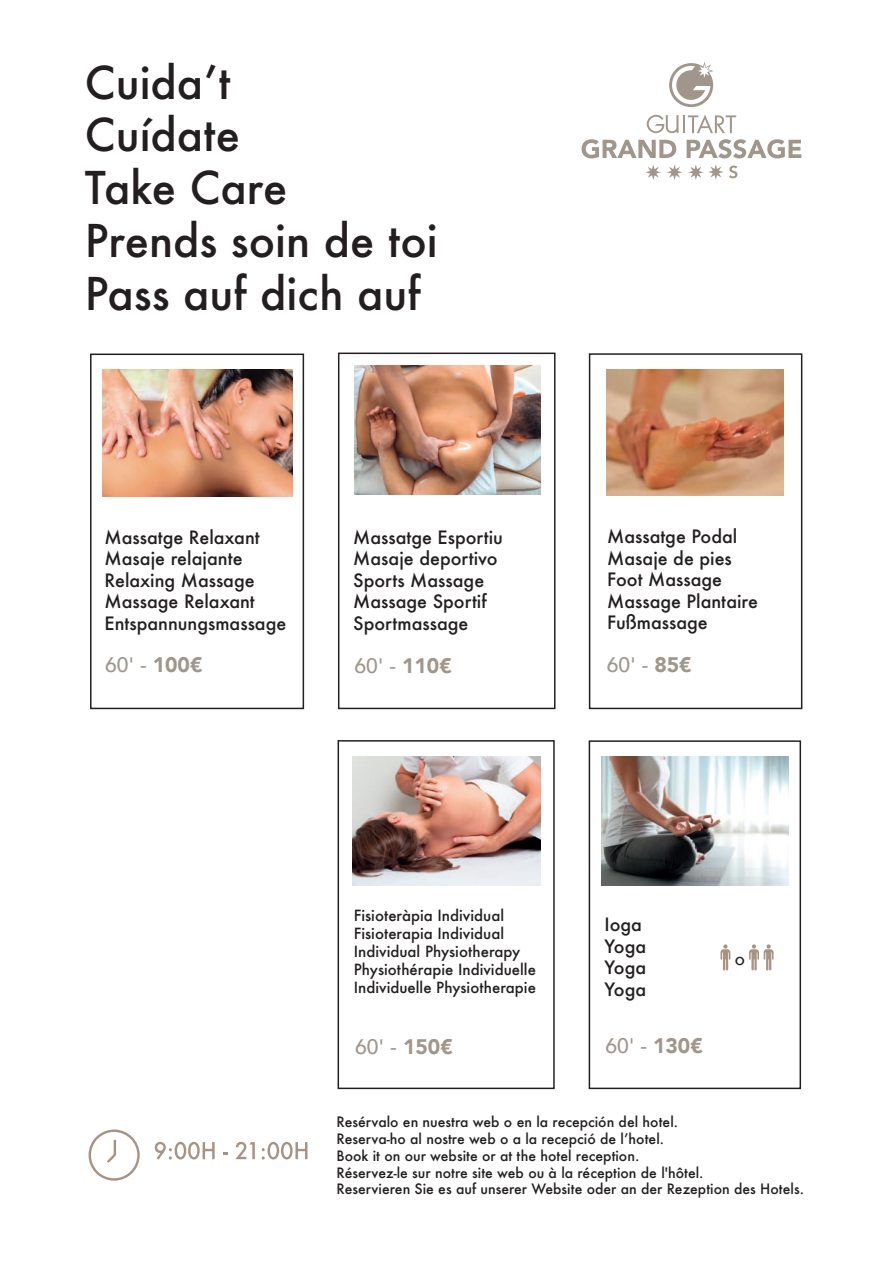
<style>
.page{position:relative;width:893px;height:1263px;background:#fff}
.page>*{position:absolute;margin:0;border:0;box-sizing:border-box;transform-origin:0 0}
.t1{font:500 43.95px/52.8px "Futura";color:#231f20}
.t2{font:500 21px "Avenir";color:#a1968b}
.t3{font:500 17.85px/21.5px "Futura";color:#231f20}
.t4{font:500 17.1px "Avenir";color:#231f20}
.t5{font:500 15px/18px "Futura";color:#231f20}
.t6{font:500 13.95px/16.8px "Futura";color:#231f20}
.s1{font-weight:900}
</style>
<div class="page">
<svg style="left:669px;top:62px;width:45px;height:45px"></svg>
<svg style="left:647px;top:115px;width:89px;height:18px"></svg>
<svg style="left:581px;top:139px;width:95px;height:19px"></svg>
<svg style="left:687px;top:139px;width:114px;height:19px"></svg>
<svg style="left:667px;top:165px;width:15px;height:15px"></svg>
<svg style="left:646px;top:165px;width:15px;height:15px"></svg>
<svg style="left:688px;top:164px;width:49px;height:16px"></svg>
<div style="left:90px;top:354px;width:214px;height:355px;border:2px solid #231f20"></div>
<div style="left:338px;top:353px;width:217px;height:356px;border:2px solid #231f20"></div>
<div style="left:589px;top:353px;width:213px;height:356px;border:2px solid #231f20"></div>
<div style="left:589px;top:740px;width:212px;height:349px;border:2px solid #231f20"></div>
<div style="left:338px;top:740px;width:217px;height:349px;border:2px solid #231f20"></div>
<img style="left:102px;top:369px;width:190px;height:127px">
<svg style="left:720px;top:944px;width:10px;height:27px"></svg>
<svg style="left:749px;top:944px;width:25px;height:27px"></svg>
<img style="left:354px;top:366px;width:186px;height:129px">
<img style="left:606px;top:369px;width:178px;height:126px">
<img style="left:601px;top:756px;width:187px;height:130px">
<img style="left:353px;top:756px;width:187px;height:129px">
<svg style="left:155px;top:1142px;width:60px;height:18px"></svg>
<svg style="left:235px;top:1142px;width:20px;height:17px"></svg>
<svg style="left:262px;top:1142px;width:45px;height:17px"></svg>
<svg style="left:88px;top:1129px;width:52px;height:52px"></svg>
<h1 class="t1" style="left:85px;top:55px;width:354px">Cuidaʼt<br>Cuídate<br>Take Care<br>Prends soin de toi<br>Pass auf dich auf</h1>
<p class="t3" style="left:105px;top:526px;width:183px">Massatge Relaxant<br>Masaje relajante<br>Relaxing Massage<br>Massage Relaxant<br>Entspannungsmassage</p>
<h2 class="t2" style="left:105px;top:647px;width:99px">60' - <span class="s1">100€</span></h2>
<p class="t3" style="left:353px;top:526px;width:151px">Massatge Esportiu<br>Masaje deportivo<br>Sports Massage<br>Massage Sportif<br>Sportmassage</p>
<h2 class="t2" style="left:355px;top:647px;width:99px">60' - <span class="s1">110€</span></h2>
<p class="t3" style="left:607px;top:525px;width:152px">Massatge Podal<br>Masaje de pies<br>Foot Massage<br>Massage Plantaire<br>Fußmassage</p>
<h2 class="t2" style="left:607px;top:647px;width:86px">60' - <span class="s1">85€</span></h2>
<p class="t5" style="left:354px;top:907px;width:184px">Fisioteràpia Individual<br>Fisioterapia Individual<br>Individual Physiotherapy<br>Physiothérapie Individuelle<br>Individuelle Physiotherapie</p>
<h2 class="t2" style="left:355px;top:1028px;width:99px">60' - <span class="s1">150€</span></h2>
<p class="t3" style="left:604px;top:913px;width:43px">Ioga<br>Yoga<br>Yoga<br>Yoga</p>
<h2 class="t2" style="left:606px;top:1028px;width:99px">60' - <span class="s1">130€</span></h2>
<p class="t4" style="left:735px;top:944px;width:12px">o</p>
<p class="t6" style="left:336px;top:1113px;width:469px">Resérvalo en nuestra web o en la recepción del hotel.<br>Reserva-ho al nostre web o a la recepció de lʼhotel.<br>Book it on our website or at the hotel reception.<br>Réservez-le sur notre site web ou à la réception de l'hôtel.<br>Reservieren Sie es auf unserer Website oder an der Rezeption des Hotels.</p>
</div>
